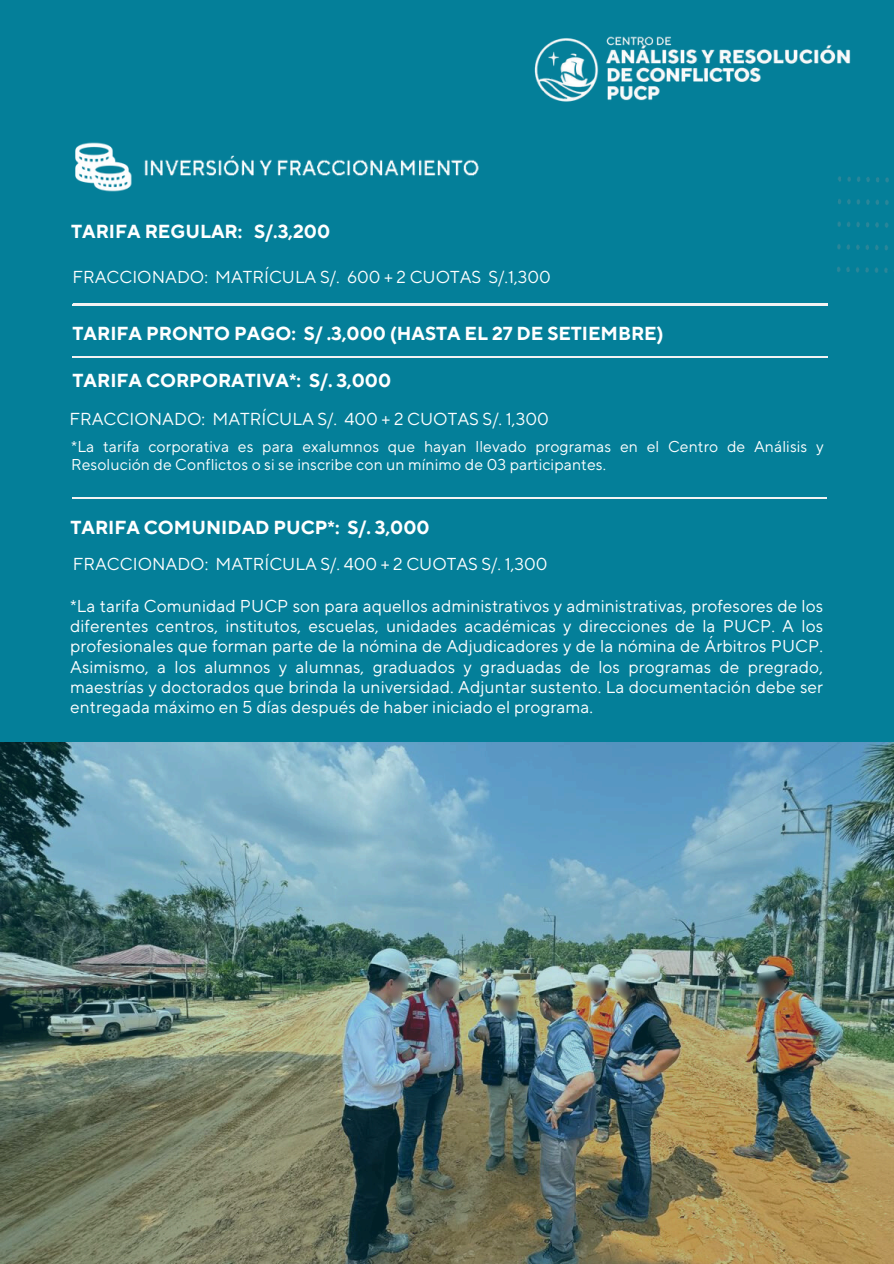
<style>
.page{position:relative;width:894px;height:1264px;background:#fff}
.page>*{position:absolute;margin:0;border:0;box-sizing:border-box;transform-origin:0 0}
.t1{font:700 18.75px "TT Norms Pro";color:#fff}
.t2{font:17.25px "TT Norms Pro";color:#fff}
.t3{font:17.1px/20.2px "TT Norms Pro";letter-spacing:.005em;color:#fff;text-align:justify}
.t4{font:15.6px/17.5px "TT Norms Pro";letter-spacing:.01em;color:#fff}
</style>
<div class="page">
<div style="left:0;top:0;width:893px;height:1263px;background:#047f99"></div>
<img style="left:837px;top:176px;width:52px;height:97px">
<img style="left:144px;top:156px;width:335px;height:20px">
<img style="left:75px;top:142px;width:57px;height:50px">
<img style="left:534px;top:36px;width:317px;height:66px">
<svg style="left:73px;top:304px;width:754px;height:1px"></svg>
<svg style="left:73px;top:356px;width:754px;height:1px"></svg>
<svg style="left:72px;top:497px;width:754px;height:1px"></svg>
<img style="left:0;top:742px;width:893px;height:521px">
<p class="t1" style="left:71px;top:220px;width:260px">TARIFA REGULAR: S/.3,200</p>
<p class="t2" style="left:72px;top:266px;width:480px">FRACCIONADO: MATRÍCULA S/. 600 + 2 CUOTAS S/.1,300</p>
<h1 class="t1" style="left:72px;top:322px;width:592px">TARIFA PRONTO PAGO: S/ .3,000 (HASTA EL 27 DE SETIEMBRE)</h1>
<h1 class="t1" style="left:72px;top:369px;width:320px">TARIFA CORPORATIVA*: S/. 3,000</h1>
<h1 class="t2" style="left:69px;top:409px;width:481px">FRACCIONADO: MATRÍCULA S/. 400 + 2 CUOTAS S/. 1,300</h1>
<p class="t4" style="left:71px;top:438px;width:754px">*La tarifa corporativa es para exalumnos que hayan llevado programas en el Centro de Análisis y<br>Resolución de Conflictos o si se inscribe con un mínimo de 03 participantes.</p>
<h2 class="t1" style="left:70px;top:516px;width:360px">TARIFA COMUNIDAD PUCP*: S/. 3,000</h2>
<p class="t2" style="left:73px;top:553px;width:476px">FRACCIONADO: MATRÍCULA S/. 400 + 2 CUOTAS S/. 1,300</p>
<p class="t3" style="left:70px;top:596px;width:754px">*La tarifa Comunidad PUCP son para aquellos administrativos y administrativas, profesores de los diferentes centros, institutos, escuelas, unidades académicas y direcciones de la PUCP. A los profesionales que forman parte de la nómina de Adjudicadores y de la nómina de Árbitros PUCP.<br>Asimismo, a los alumnos y alumnas, graduados y graduadas de los programas de pregrado, maestrías y doctorados que brinda la universidad. Adjuntar sustento. La documentación debe ser entregada máximo en 5 días después de haber iniciado el programa.</p>
</div>
